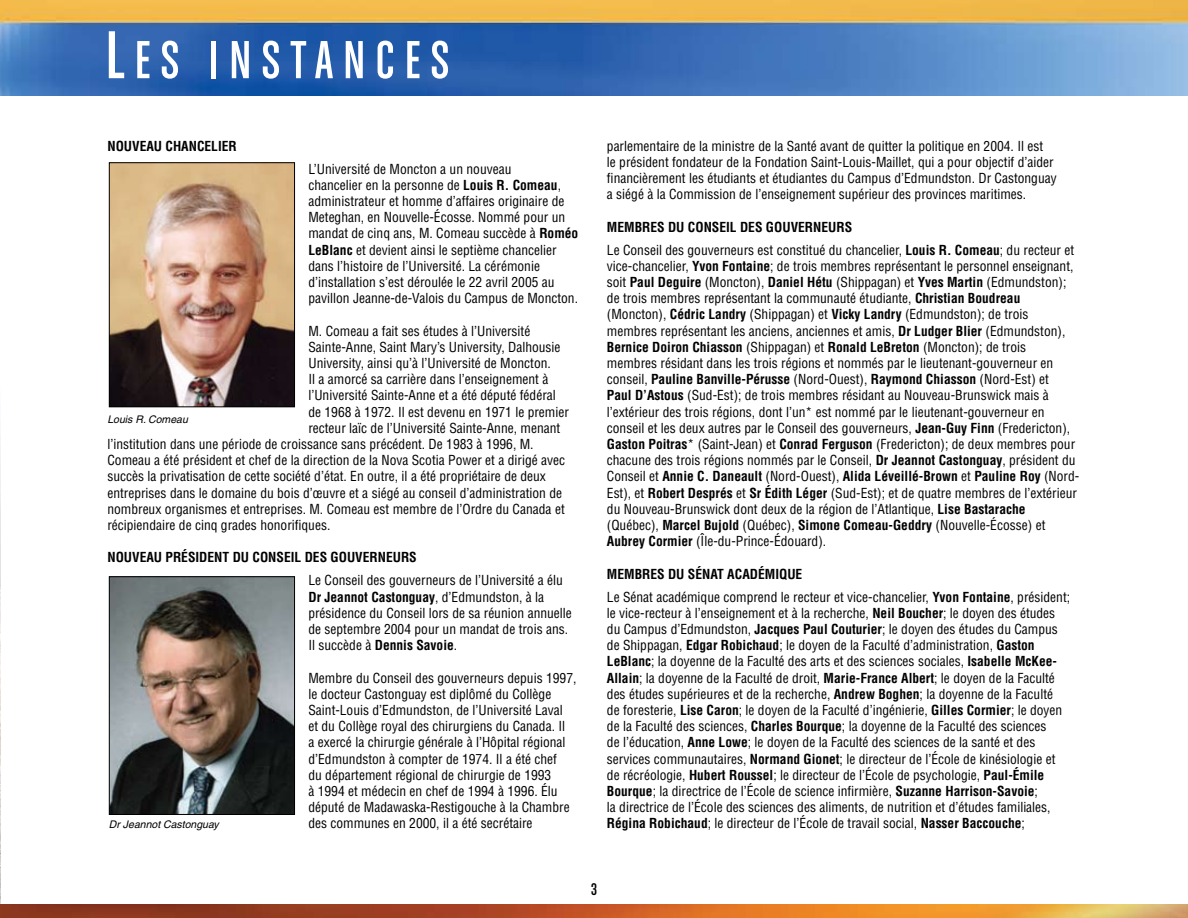
<style>
.page{position:relative;width:1188px;height:918px;background:#fff}
.page>*{position:absolute;margin:0;border:0;box-sizing:border-box;transform-origin:0 0}
.t1{font:57px "Chalet Comprime Cologne Sixty";letter-spacing:.18em;color:#fff}
.t2{font:condensed 13.5px/16.2px "Helvetica";color:#000}
.t3{font:700 condensed 13.5px "Helvetica";color:#000}
.t4{font:italic 10.5px "Helvetica";color:#000}
.s1{font-size:72px}
.s2{font-weight:700}
</style>
<div class="page">
<img style="left:0;top:95px;width:1px;height:810px">
<img style="left:111px;top:164px;width:182px;height:241px">
<div style="left:109px;top:162px;width:186px;height:245px;border:1px solid #000"></div>
<img style="left:111px;top:578px;width:182px;height:235px">
<div style="left:109px;top:576px;width:186px;height:239px;border:1px solid #000"></div>
<img style="left:0;top:0;width:1188px;height:95px">
<img style="left:0;top:905px;width:1188px;height:13px">
<h1 class="t1" style="left:106px;top:28px;width:345px"><span class="s1">L</span>ES INSTANCES</h1>
<p class="t3" style="left:107px;top:137px;width:131px">NOUVEAU CHANCELIER</p>
<p class="t2" style="left:308px;top:160px;width:271px">L’Université de Moncton a un nouveau<br>chancelier en la personne de <span class="s2">Louis R. Comeau</span>, administrateur et homme d’affaires originaire de Meteghan, en Nouvelle-Écosse. Nommé pour un mandat de cinq ans, M. Comeau succède à <span class="s2">Roméo LeBlanc</span> et devient ainsi le septième chancelier dans l’histoire de l’Université. La cérémonie d’installation s’est déroulée le 22 avril 2005 au pavillon Jeanne-de-Valois du Campus de Moncton.</p>
<p class="t2" style="left:308px;top:322px;width:223px">M. Comeau a fait ses études à l’Université</p>
<p class="t2" style="left:308px;top:339px;width:254px">Sainte-Anne, Saint Mary’s University, Dalhousie</p>
<p class="t2" style="left:308px;top:355px;width:244px">University, ainsi qu’à l’Université de Moncton.</p>
<p class="t2" style="left:308px;top:371px;width:241px">Il a amorcé sa carrière dans l’enseignement à</p>
<p class="t2" style="left:308px;top:387px;width:249px">l’Université Sainte-Anne et a été député fédéral</p>
<p class="t2" style="left:308px;top:403px;width:262px">de 1968 à 1972. Il est devenu en 1971 le premier</p>
<p class="t2" style="left:308px;top:420px;width:253px">recteur laïc de l’Université Sainte-Anne, menant</p>
<p class="t2" style="left:107px;top:436px;width:428px">l’institution dans une période de croissance sans précédent. De 1983 à 1996, M.</p>
<p class="t2" style="left:107px;top:452px;width:459px">Comeau a été président et chef de la direction de la Nova Scotia Power et a dirigé avec</p>
<p class="t2" style="left:107px;top:468px;width:440px">succès la privatisation de cette société d’état. En outre, il a été propriétaire de deux</p>
<p class="t2" style="left:107px;top:484px;width:456px">entreprises dans le domaine du bois d’œuvre et a siégé au conseil d’administration de</p>
<p class="t2" style="left:107px;top:501px;width:459px">nombreux organismes et entreprises. M. Comeau est membre de l’Ordre du Canada et</p>
<p class="t2" style="left:107px;top:517px;width:225px">récipiendaire de cinq grades honorifiques.</p>
<p class="t3" style="left:107px;top:549px;width:311px">NOUVEAU PRÉSIDENT DU CONSEIL DES GOUVERNEURS</p>
<p class="t2" style="left:308px;top:572px;width:265px">Le Conseil des gouverneurs de l’Université a élu <span class="s2">Dr Jeannot Castonguay</span>, d’Edmundston, à la présidence du Conseil lors de sa réunion annuelle de septembre 2004 pour un mandat de trois ans.<br>Il succède à <span class="s2">Dennis Savoie</span>.</p>
<p class="t2" style="left:308px;top:669px;width:270px">Membre du Conseil des gouverneurs depuis 1997, le docteur Castonguay est diplômé du Collège Saint-Louis d’Edmundston, de l’Université Laval<br>et du Collège royal des chirurgiens du Canada. Il<br>a exercé la chirurgie générale à l’Hôpital régional d’Edmundston à compter de 1974. Il a été chef<br>du département régional de chirurgie de 1993<br>à 1994 et médecin en chef de 1994 à 1996. Élu député de Madawaska-Restigouche à la Chambre des communes en 2000, il a été secrétaire</p>
<p class="t4" style="left:107px;top:413px;width:82px">Louis R. Comeau</p>
<p class="t4" style="left:109px;top:818px;width:111px">Dr Jeannot Castonguay</p>
<p class="t2" style="left:607px;top:138px;width:451px">parlementaire de la ministre de la Santé avant de quitter la politique en 2004. Il est<br>le président fondateur de la Fondation Saint-Louis-Maillet, qui a pour objectif d’aider financièrement les étudiants et étudiantes du Campus d’Edmundston. Dr Castonguay a siégé à la Commission de l’enseignement supérieur des provinces maritimes.</p>
<p class="t2" style="left:607px;top:215px;width:469px;line-height:23px"><span class="s2">MEMBRES DU CONSEIL DES GOUVERNEURS<br></span>Le Conseil des gouverneurs est constitué du chancelier, <span class="s2">Louis R. Comeau</span>; du recteur et</p>
<p class="t2" style="left:607px;top:258px;width:474px">vice-chancelier, <span class="s2">Yvon Fontaine</span>; de trois membres représentant le personnel enseignant, soit <span class="s2">Paul Deguire</span> (Moncton), <span class="s2">Daniel Hétu</span> (Shippagan) et <span class="s2">Yves Martin</span> (Edmundston); de trois membres représentant la communauté étudiante, <span class="s2">Christian Boudreau </span>(Moncton), <span class="s2">Cédric Landry</span> (Shippagan) et <span class="s2">Vicky Landry</span> (Edmundston); de trois membres représentant les anciens, anciennes et amis, <span class="s2">Dr Ludger Blier</span> (Edmundston), <span class="s2">Bernice Doiron Chiasson</span> (Shippagan) et <span class="s2">Ronald LeBreton</span> (Moncton); de trois membres résidant dans les trois régions et nommés par le lieutenant-gouverneur en conseil, <span class="s2">Pauline Banville-Pérusse</span> (Nord-Ouest), <span class="s2">Raymond Chiasson</span> (Nord-Est) et<br><span class="s2">Paul D’Astous</span> (Sud-Est); de trois membres résidant au Nouveau-Brunswick mais à l’extérieur des trois régions, dont l’un* est nommé par le lieutenant-gouverneur en conseil et les deux autres par le Conseil des gouverneurs, <span class="s2">Jean-Guy Finn</span> (Fredericton), <span class="s2">Gaston Poitras</span>* (Saint-Jean) et <span class="s2">Conrad Ferguson</span> (Fredericton); de deux membres pour chacune des trois régions nommés par le Conseil, <span class="s2">Dr Jeannot Castonguay</span>, président du Conseil et <span class="s2">Annie C. Daneault</span> (Nord-Ouest), <span class="s2">Alida Léveillé-Brown</span> et <span class="s2">Pauline Roy</span> (Nord-Est), et <span class="s2">Robert Després</span> et <span class="s2">Sr Édith Léger</span> (Sud-Est); et de quatre membres de l’extérieur du Nouveau-Brunswick dont deux de la région de l’Atlantique, <span class="s2">Lise Bastarache </span>(Québec), <span class="s2">Marcel Bujold</span> (Québec), <span class="s2">Simone Comeau-Geddry</span> (Nouvelle-Écosse) et <span class="s2">Aubrey Cormier</span> (Île-du-Prince-Édouard).</p>
<p class="t2" style="left:607px;top:562px;width:465px;line-height:23px"><span class="s2">MEMBRES DU SÉNAT ACADÉMIQUE<br></span>Le Sénat académique comprend le recteur et vice-chancelier, <span class="s2">Yvon Fontaine</span>, président;</p>
<p class="t2" style="left:607px;top:605px;width:457px">le vice-recteur à l’enseignement et à la recherche, <span class="s2">Neil Boucher</span>; le doyen des études du Campus d’Edmundston, <span class="s2">Jacques Paul Couturier</span>; le doyen des études du Campus de Shippagan, <span class="s2">Edgar Robichaud</span>; le doyen de la Faculté d’administration, <span class="s2">Gaston LeBlanc</span>; la doyenne de la Faculté des arts et des sciences sociales, <span class="s2">Isabelle McKee-Allain</span>; la doyenne de la Faculté de droit, <span class="s2">Marie-France Albert</span>; le doyen de la Faculté des études supérieures et de la recherche, <span class="s2">Andrew Boghen</span>; la doyenne de la Faculté de foresterie, <span class="s2">Lise Caron</span>; le doyen de la Faculté d’ingénierie, <span class="s2">Gilles Cormier</span>; le doyen de la Faculté des sciences, <span class="s2">Charles Bourque</span>; la doyenne de la Faculté des sciences de l’éducation, <span class="s2">Anne Lowe</span>; le doyen de la Faculté des sciences de la santé et des services communautaires, <span class="s2">Normand Gionet</span>; le directeur de l’École de kinésiologie et de récréologie, <span class="s2">Hubert Roussel</span>; le directeur de l’École de psychologie, <span class="s2">Paul-Émile Bourque</span>; la directrice de l’École de science infirmière, <span class="s2">Suzanne Harrison-Savoie</span>;<br>la directrice de l’École des sciences des aliments, de nutrition et d’études familiales, <span class="s2">Régina Robichaud</span>; le directeur de l’École de travail social, <span class="s2">Nasser Baccouche</span>;</p>
</div>
